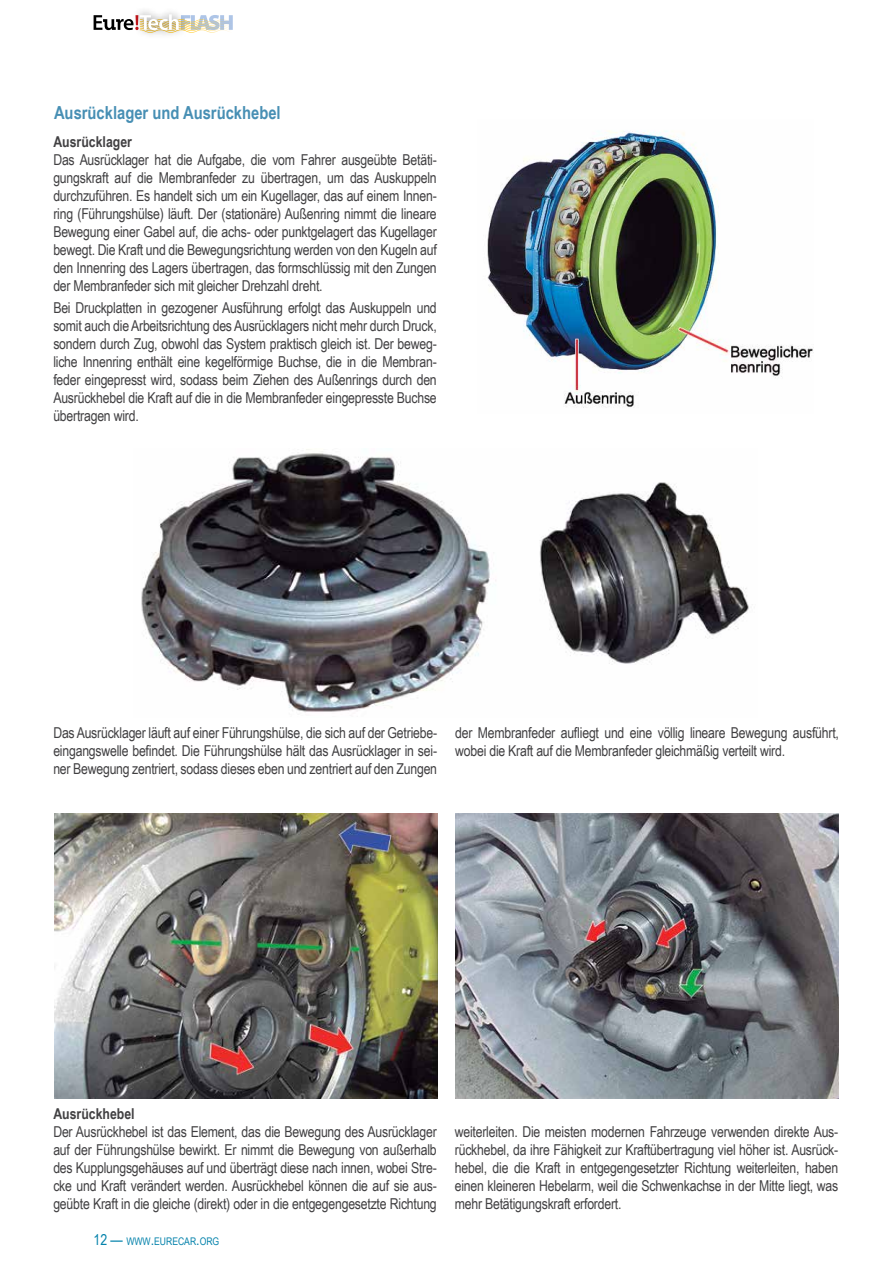
<style>
.page{position:relative;width:893px;height:1263px;background:#fff}
.page>*{position:absolute;margin:0;border:0;box-sizing:border-box;transform-origin:0 0}
.t1{font:700 18px "Arial Narrow";color:#478fb4}
.t2{font:15px/18px "Arial Narrow";letter-spacing:-.015em;color:#414042;text-align:justify}
.t3{font:700 15px "Arial Narrow";color:#414042}
.t4{font:10.5px "Arial Narrow";color:#0482ab}
.s1{font-size:15px}
</style>
<div class="page">
<svg style="left:94px;top:14px;width:139px;height:19px"></svg>
<img style="left:487px;top:130px;width:326px;height:278px">
<img style="left:141px;top:449px;width:608px;height:263px">
<img style="left:456px;top:814px;width:382px;height:284px">
<img style="left:54px;top:814px;width:384px;height:284px">
<p class="t1" style="left:54px;top:99px;width:228px">Ausrücklager und Ausrückhebel</p>
<p class="t3" style="left:53px;top:130px;width:80px">Ausrücklager</p>
<p class="t2" style="left:53px;top:150px;width:385px">Das Ausrücklager hat die Aufgabe, die vom Fahrer ausgeübte Betäti&shy;gungskraft auf die Membranfeder zu übertragen, um das Auskuppeln durchzuführen. Es handelt sich um ein Kugellager, das auf einem Innen&shy;ring (Führungshülse) läuft. Der (stationäre) Außenring nimmt die lineare Bewegung einer Gabel auf, die achs- oder punktgelagert das Kugellager bewegt. Die Kraft und die Bewegungsrichtung werden von den Kugeln auf den Innenring des Lagers übertragen, das formschlüssig mit den Zungen der Membranfeder sich mit gleicher Drehzahl dreht.</p>
<p class="t2" style="left:53px;top:298px;width:385px">Bei Druckplatten in gezogener Ausführung erfolgt das Auskuppeln und somit auch die Arbeitsrichtung des Ausrücklagers nicht mehr durch Druck, sondern durch Zug, obwohl das System praktisch gleich ist. Der beweg&shy;liche Innenring enthält eine kegelförmige Buchse, die in die Membran&shy;feder eingepresst wird, sodass beim Ziehen des Außenrings durch den Ausrückhebel die Kraft auf die in die Membranfeder eingepresste Buchse übertragen wird.</p>
<p class="t2" style="left:53px;top:723px;width:385px">Das Ausrücklager läuft auf einer Führungshülse, die sich auf der Getriebe&shy;eingangswelle befindet. Die Führungshülse hält das Ausrücklager in sei&shy;ner Bewegung zentriert, sodass dieses eben und zentriert auf den Zungen</p>
<p class="t2" style="left:455px;top:723px;width:385px">der Membranfeder aufliegt und eine völlig lineare Bewegung ausführt, wobei die Kraft auf die Membranfeder gleichmäßig verteilt wird.</p>
<p class="t3" style="left:53px;top:1103px;width:83px">Ausrückhebel</p>
<p class="t2" style="left:53px;top:1122px;width:385px">Der Ausrückhebel ist das Element, das die Bewegung des Ausrücklager auf der Führungshülse bewirkt. Er nimmt die Bewegung von außerhalb des Kupplungsgehäuses auf und überträgt diese nach innen, wobei Stre&shy;cke und Kraft verändert werden. Ausrückhebel können die auf sie aus&shy;geübte Kraft in die gleiche (direkt) oder in die entgegengesetzte Richtung</p>
<p class="t2" style="left:455px;top:1122px;width:385px">weiterleiten. Die meisten modernen Fahrzeuge verwenden direkte Aus&shy;rückhebel, da ihre Fähigkeit zur Kraftübertragung viel höher ist. Ausrück&shy;hebel, die die Kraft in entgegengesetzter Richtung weiterleiten, haben einen kleineren Hebelarm, weil die Schwenkachse in der Mitte liegt, was mehr Betätigungskraft erfordert.</p>
<p class="t4" style="left:94px;top:1233px;width:127px"><span class="s1">12 —</span> WWW<span class="s1">.</span>EURECAR<span class="s1">.</span>ORG</p>
</div>
